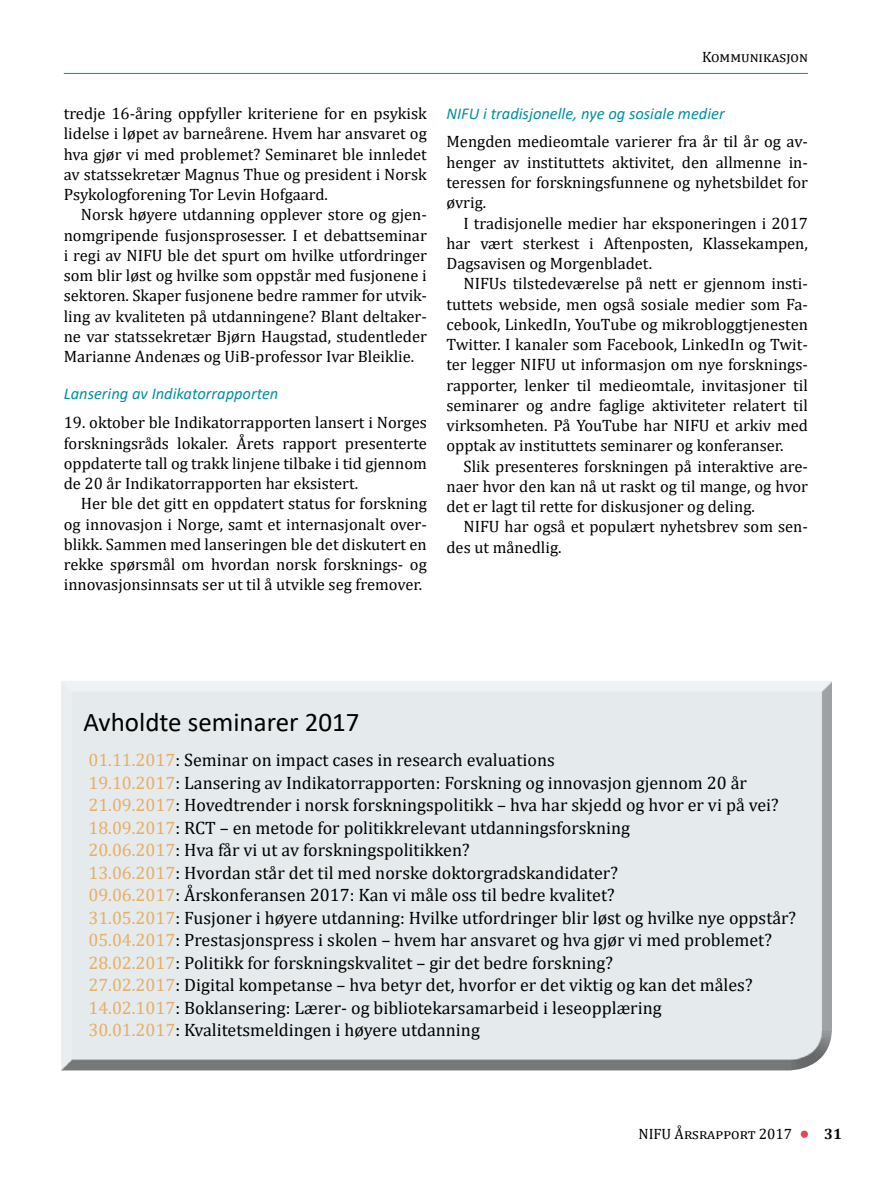
<style>
.page{position:relative;width:893px;height:1191px;background:#fff}
.page>*{position:absolute;margin:0;border:0;box-sizing:border-box;transform-origin:0 0}
.t1{font:27px "Calibri";color:#000}
.t2{font:18px/22.5px "Cambria";color:#000}
.t3{font:16.5px/20.2px "Cambria";color:#000;text-align:justify}
.t4{font:italic 16.5px "Calibri";color:#0090a4}
.t5{font:15px "Cambria";color:#000}
.t6{font:700 15px "Cambria";color:#000}
.s1{color:#e8ae63}
</style>
<div class="page">
<div style="left:801px;top:1130px;width:7px;height:7px;background:#e94558;border-radius:50%"></div>
<hr style="left:64px;top:73px;width:744px;height:1px;background:#0090a4">
<div style="left:49px;top:673px;width:795px;height:398px;background:#000;opacity:.75"></div>
<p class="t3" style="left:64px;top:103px;width:365px">tredje 16-åring oppfyller kriteriene for en psykisk lidelse i løpet av barneårene. Hvem har ansvaret og hva gjør vi med problemet? Seminaret ble innledet av statssekretær Magnus Thue og president i Norsk Psykologforening Tor Levin Hofgaard.</p>
<p class="t3" style="left:64px;top:205px;width:365px;text-indent:17px">Norsk høyere utdanning opplever store og gjen&shy;nomgripende fusjonsprosesser. I et debattseminar i regi av NIFU ble det spurt om hvilke utfordringer som blir løst og hvilke som oppstår med fusjonene i sektoren. Skaper fusjonene bedre rammer for utvik&shy;ling av kvaliteten på utdanningene? Blant deltaker&shy;ne var statssekretær Bjørn Haugstad, studentleder Marianne Andenæs og UiB-professor Ivar Bleiklie.</p>
<p class="t4" style="left:64px;top:382px;width:216px">Lansering av Indikatorrapporten</p>
<p class="t3" style="left:64px;top:412px;width:365px">19. oktober ble Indikatorrapporten lansert i Norges forskningsråds lokaler. Årets rapport presenterte oppdaterte tall og trakk linjene tilbake i tid gjennom de 20 år Indikatorrapporten har eksistert.</p>
<p class="t3" style="left:64px;top:493px;width:365px;text-indent:17px">Her ble det gitt en oppdatert status for forskning og innovasjon i Norge, samt et internasjonalt over&shy;blikk. Sammen med lanseringen ble det diskutert en rekke spørsmål om hvordan norsk forsknings- og innovasjonsinnsats ser ut til å utvikle seg fremover.</p>
<p class="t5" style="left:702px;top:48px;width:107px">Kommunikasjon</p>
<p class="t4" style="left:446px;top:102px;width:280px">NIFU i tradisjonelle, nye og sosiale medier</p>
<p class="t3" style="left:446px;top:132px;width:363px">Mengden medieomtale varierer fra år til år og av&shy;henger av instituttets aktivitet, den allmenne in&shy;teressen for forskningsfunnene og nyhetsbildet for øvrig.</p>
<p class="t3" style="left:446px;top:213px;width:363px;text-indent:17px">I tradisjonelle medier har eksponeringen i 2017 har vært sterkest i Aftenposten, Klassekampen, Dagsavisen og Morgenbladet.</p>
<p class="t3" style="left:446px;top:273px;width:363px;text-indent:17px">NIFUs tilstedeværelse på nett er gjennom insti&shy;tuttets webside, men også sosiale medier som Fa&shy;cebook, LinkedIn, YouTube og mikrobloggtjenesten Twitter. I kanaler som Facebook, LinkedIn og Twit&shy;ter legger NIFU ut informasjon om nye forsknings&shy;rapporter, lenker til medieomtale, invitasjoner til seminarer og andre faglige aktiviteter relatert til virksomheten. På YouTube har NIFU et arkiv med opptak av instituttets seminarer og konferanser.</p>
<p class="t3" style="left:446px;top:456px;width:363px;text-indent:17px">Slik presenteres forskningen på interaktive are&shy;naer hvor den kan nå ut raskt og til mange, og hvor det er lagt til rette for diskusjoner og deling.</p>
<p class="t3" style="left:446px;top:516px;width:363px;text-indent:17px">NIFU har også et populært nyhetsbrev som sen&shy;des ut månedlig.</p>
<h1 class="t1" style="left:83px;top:703px;width:278px">Avholdte seminarer 2017</h1>
<p class="t2" style="left:88px;top:748px;width:709px"><span class="s1">01.11.2017</span>: Seminar on impact cases in research evaluations<br><span class="s1">19.10.2017</span>: Lansering av Indikatorrapporten: Forskning og innovasjon gjennom 20 år <span class="s1">21.09.2017</span>: Hovedtrender i norsk forskningspolitikk – hva har skjedd og hvor er vi på vei?<br><span class="s1">18.09.2017</span>: RCT – en metode for politikkrelevant utdanningsforskning<br><span class="s1">20.06.2017</span>: Hva får vi ut av forskningspolitikken?<br><span class="s1">13.06.2017</span>: Hvordan står det til med norske doktorgradskandidater?<br><span class="s1">09.06.2017</span>: Årskonferansen 2017: Kan vi måle oss til bedre kvalitet?<br><span class="s1">31.05.2017</span>: Fusjoner i høyere utdanning: Hvilke utfordringer blir løst og hvilke nye oppstår?<br><span class="s1">05.04.2017</span>: Prestasjonspress i skolen – hvem har ansvaret og hva gjør vi med problemet?<br><span class="s1">28.02.2017</span>: Politikk for forskningskvalitet – gir det bedre forskning?<br><span class="s1">27.02.2017</span>: Digital kompetanse – hva betyr det, hvorfor er det viktig og kan det måles?<br><span class="s1">14.02.1017</span>: Boklansering: Lærer- og bibliotekarsamarbeid i leseopplæring<br><span class="s1">30.01.2017</span>: Kvalitetsmeldingen i høyere utdanning</p>
<p class="t5" style="left:638px;top:1124px;width:155px">NIFU Årsrapport 2017</p>
<p class="t6" style="left:824px;top:1123px;width:19px">31</p>
</div>
